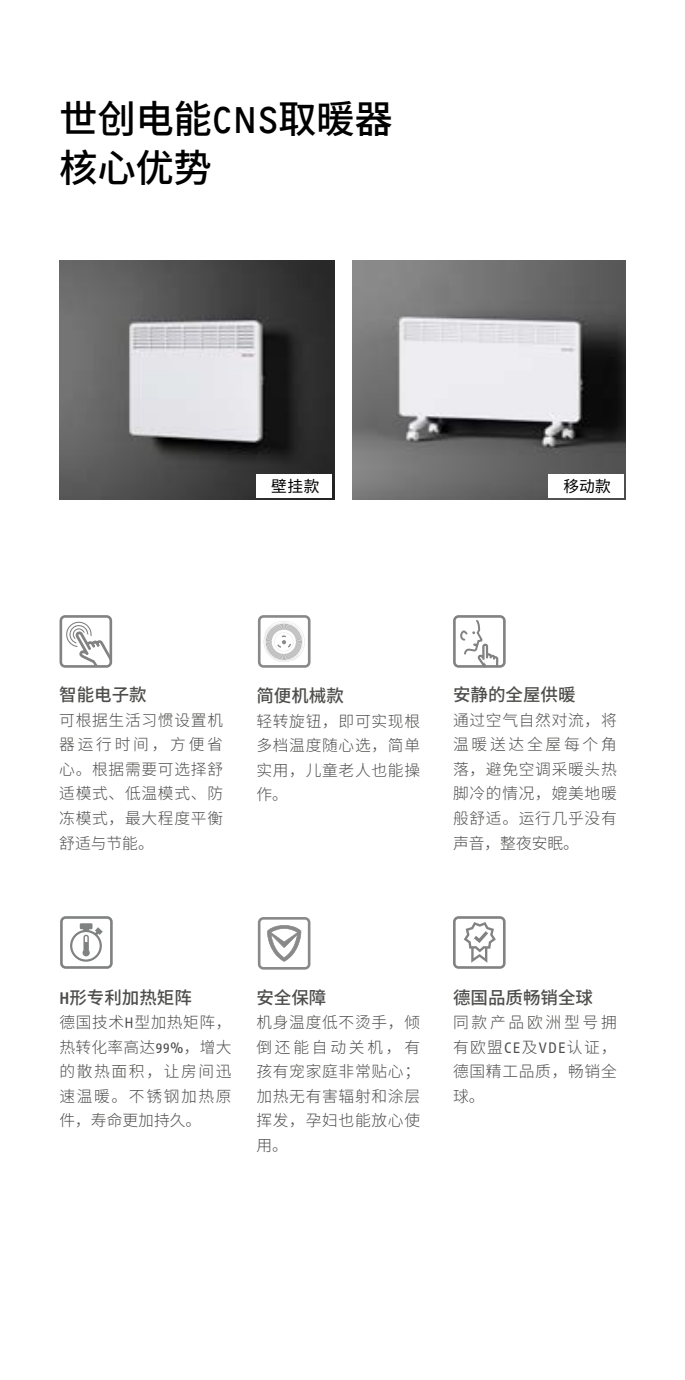
<style>
.page{position:relative;width:685px;height:1380px;background:#fff}
.page>*{position:absolute;margin:0;border:0;box-sizing:border-box;transform-origin:0 0}
.t1{font:500 38.5px/49px "Source Han Sans CN";letter-spacing:-.01em;color:#000}
.t2{font:500 17.5px "Source Han Sans CN";color:#4e4e4d}
.t3{font:300 15.75px/24.5px "Source Han Sans CN";letter-spacing:.045em;color:#4e4e4d;text-align:justify}
.t4{font:15.75px "Source Han Sans CN";letter-spacing:.025em;color:#000}
.s1{font-family:"F2 FOCR Bczyk Com";font-weight:400}
.s2{font-family:"STE Info Text";font-weight:600}
.s3{font-family:"STE Info Text";font-weight:400}
</style>
<div class="page">
<svg style="left:453px;top:916px;width:52px;height:52px"></svg>
<img style="left:60px;top:261px;width:274px;height:239px">
<svg style="left:59px;top:615px;width:53px;height:52px"></svg>
<svg style="left:258px;top:917px;width:52px;height:52px"></svg>
<svg style="left:453px;top:615px;width:52px;height:52px"></svg>
<svg style="left:60px;top:916px;width:53px;height:52px"></svg>
<svg style="left:258px;top:615px;width:52px;height:52px"></svg>
<img style="left:352px;top:261px;width:273px;height:239px">
<div style="left:256px;top:474px;width:75px;height:24px;background:#fff"></div>
<div style="left:548px;top:474px;width:75px;height:24px;background:#fff"></div>
<h1 class="t1" style="left:59px;top:95px;width:335px">世创电能<span class="s1">CNS</span>取暖器核心优势</h1>
<p class="t4" style="left:271px;top:477px;width:50px">壁挂款</p>
<p class="t4" style="left:563px;top:477px;width:49px">移动款</p>
<p class="t2" style="left:59px;top:685px;width:89px">智能电子款</p>
<p class="t3" style="left:59px;top:708px;width:165px">可根据生活习惯设置机器运行时间，方便省心。根据需要可选择舒适模式、低温模式、防冻模式，最大程度平衡舒适与节能。</p>
<p class="t2" style="left:256px;top:686px;width:89px">简便机械款</p>
<p class="t3" style="left:256px;top:709px;width:165px">轻转旋钮，即可实现根多档温度随心选，简单实用，儿童老人也能操作。</p>
<p class="t2" style="left:453px;top:685px;width:124px">安静的全屋供暖</p>
<p class="t3" style="left:453px;top:708px;width:165px">通过空气自然对流，将温暖送达全屋每个角落，避免空调采暖头热脚冷的情况，媲美地暖般舒适。运行几乎没有声音，整夜安眠。</p>
<p class="t2" style="left:59px;top:987px;width:134px"><span class="s2">H</span>形专利加热矩阵</p>
<p class="t3" style="left:59px;top:1010px;width:174px">德国技术<span class="s3">H</span>型加热矩阵，热转化率高达<span class="s3">99%</span>，增大的散热面积，让房间迅速温暖。不锈钢加热原件，寿命更加持久。</p>
<p class="t2" style="left:256px;top:987px;width:71px">安全保障</p>
<p class="t3" style="left:256px;top:1010px;width:165px">机身温度低不烫手，倾倒还能自动关机，有孩有宠家庭非常贴心；加热无有害辐射和涂层挥发，孕妇也能放心使用。</p>
<p class="t2" style="left:453px;top:987px;width:141px">德国品质畅销全球</p>
<p class="t3" style="left:453px;top:1010px;width:165px">同款产品欧洲型号拥有欧盟<span class="s3">CE</span>及<span class="s3">VDE</span>认证，德国精工品质，畅销全球。</p>
</div>
